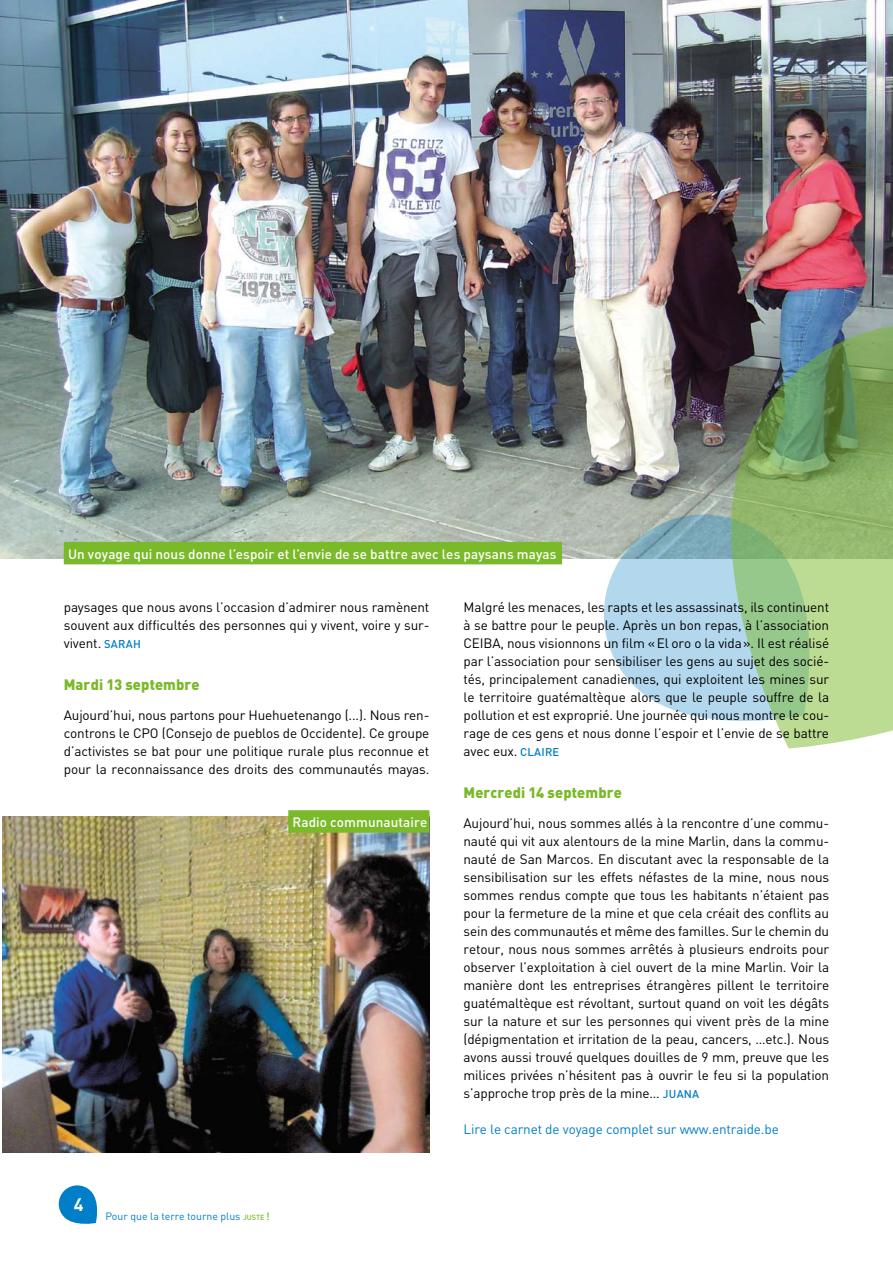
<style>
.page{position:relative;width:893px;height:1263px;background:#fff}
.page>*{position:absolute;margin:0;border:0;box-sizing:border-box;transform-origin:0 0}
.t1{font:700 18px "DIN Pro";color:#fff}
.t2{font:900 15px "DIN Pro";letter-spacing:.01em;color:#7ab929}
.t3{font:13.5px/18px "DIN Pro";letter-spacing:-.01em;color:#000;text-align:justify}
.t4{font:500 13.5px "DIN Pro";letter-spacing:.005em;color:#fff}
.t5{font:13.5px "DIN Pro";letter-spacing:-.01em;color:#007ec7}
.t6{font:10.5px "DIN Pro";color:#007ec7}
.s1{font-weight:500;font-size:11.25px;color:#007ec7}
.s2{font-weight:500;font-size:7.35px;color:#7ab929}
.s3{font-weight:500;color:#7ab929}
</style>
<div class="page">
<svg style="left:58px;top:1185px;width:40px;height:39px"></svg>
<img style="left:0;top:0;width:893px;height:558px">
<svg style="left:594px;top:505px;width:90px;height:209px;fill:#b3d8ee"></svg>
<svg style="left:684px;top:296px;width:209px;height:452px;background:#8caa87"></svg>
<img style="left:3px;top:816px;width:426px;height:336px">
<div style="left:64px;top:542px;width:498px;height:22px;background:#7ab929"></div>
<div style="left:288px;top:810px;width:141px;height:23px;background:#7ab929"></div>
<p class="t4" style="left:68px;top:543px;width:490px">Un voyage qui nous donne l’espoir et l’envie de se battre avec les paysans mayas</p>
<p class="t3" style="left:64px;top:597px;width:367px">paysages que nous avons l’occasion d’admirer nous ramènent souvent aux difficultés des personnes qui y vivent, voire y sur&shy;vivent. <span class="s1">Sarah</span></p>
<p class="t2" style="left:64px;top:672px;width:137px">Mardi 13 septembre</p>
<p class="t3" style="left:64px;top:705px;width:367px">Aujourd’hui, nous partons pour Huehuetenango (...). Nous ren&shy;controns le CPO (Consejo de pueblos de Occidente). Ce groupe d’activistes se bat pour une politique rurale plus reconnue et pour la reconnaissance des droits des communautés mayas.</p>
<p class="t4" style="left:293px;top:811px;width:136px">Radio communautaire</p>
<h1 class="t1" style="left:74px;top:1190px;width:11px">4</h1>
<p class="t6" style="left:105px;top:1208px;width:166px">Pour que la terre tourne plus <span class="s2">JUSTE</span> <span class="s3">!</span></p>
<p class="t3" style="left:463px;top:597px;width:367px">Malgré les menaces, les rapts et les assassinats, ils continuent à se battre pour le peuple. Après un bon repas, à l’association CEIBA, nous visionnons un film «El oro o la vida». Il est réalisé par l’association pour sensibiliser les gens au sujet des socié&shy;tés, principalement canadiennes, qui exploitent les mines sur le territoire guatémaltèque alors que le peuple souffre de la pollution et est exproprié. Une journée qui nous montre le cou&shy;rage de ces gens et nous donne l’espoir et l’envie de se battre avec eux. <span class="s1">Claire</span></p>
<p class="t2" style="left:463px;top:780px;width:160px">Mercredi 14 septembre</p>
<p class="t3" style="left:463px;top:813px;width:367px">Aujourd’hui, nous sommes allés à la rencontre d’une commu&shy;nauté qui vit aux alentours de la mine Marlin, dans la commu&shy;nauté de San Marcos. En discutant avec la responsable de la sensibilisation sur les effets néfastes de la mine, nous nous sommes rendus compte que tous les habitants n’étaient pas pour la fermeture de la mine et que cela créait des conflits au sein des communautés et même des familles. Sur le chemin du retour, nous nous sommes arrêtés à plusieurs endroits pour observer l’exploitation à ciel ouvert de la mine Marlin. Voir la manière dont les entreprises étrangères pillent le territoire guatémaltèque est révoltant, surtout quand on voit les dégâts sur la nature et sur les personnes qui vivent près de la mine (dépigmentation et irritation de la peau, cancers, …etc.). Nous avons aussi trouvé quelques douilles de 9 mm, preuve que les milices privées n’hésitent pas à ouvrir le feu si la population s’approche trop près de la mine… <span class="s1">Juana</span></p>
<p class="t5" style="left:463px;top:1119px;width:317px">Lire le carnet de voyage complet sur www.entraide.be</p>
</div>
